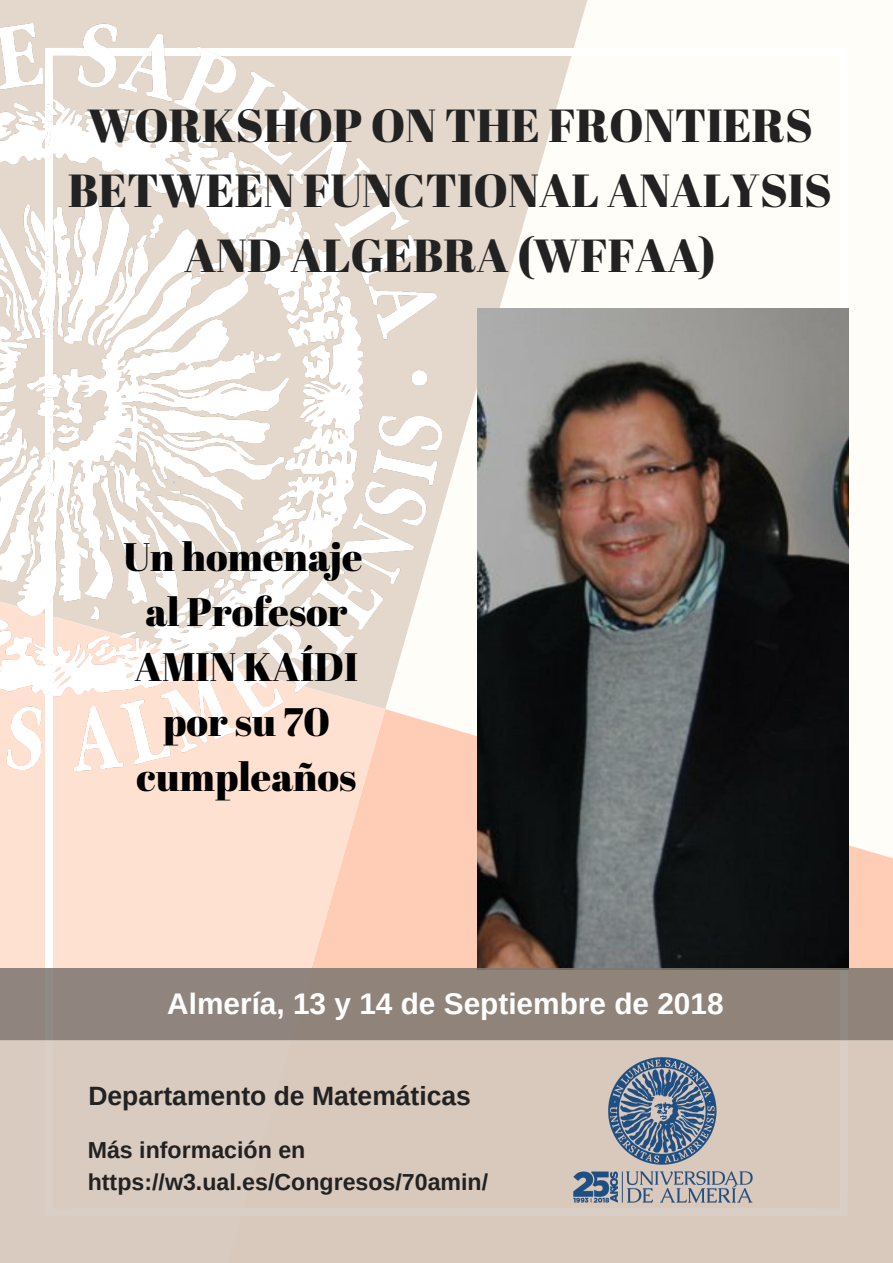
<style>
.page{position:relative;width:893px;height:1263px;background:#fff}
.page>*{position:absolute;margin:0;border:0;box-sizing:border-box;transform-origin:0 0}
.t1{font:46.35px/64.7px "Abril Fatface";color:#222;text-align:center}
.t2{font:39.75px/55.1px "Abril Fatface";color:#000;text-align:center}
.t3{font:700 29.78px "Arimo";color:#fff}
.t4{font:700 26.47px "Arimo";color:#222}
.t5{font:700 23.17px/32.1px "Arimo";color:#222}
</style>
<div class="page">
<svg style="left:0;top:0;width:588px;height:513px;fill:#e4d8cd"></svg>
<svg style="left:385px;top:709px;width:508px;height:259px;fill:#ffccb6"></svg>
<svg style="left:0;top:770px;width:385px;height:198px;background:#ffdece"></svg>
<div style="left:45px;top:74px;width:8px;height:1117px;background:#fff"></div>
<div style="left:77px;top:48px;width:737px;height:8px;background:#fff"></div>
<img style="left:0;top:23px;width:441px;height:747px">
<img style="left:477px;top:308px;width:371px;height:660px">
<div style="left:0;top:968px;width:893px;height:72px;background:#90837a"></div>
<div style="left:0;top:1040px;width:893px;height:223px;background:#d3c8be"></div>
<img style="left:573px;top:1057px;width:180px;height:146px">
<p class="t1" style="left:68px;top:92px;width:766px">WORKSHOP ON THE FRONTIERS<br>BETWEEN FUNCTIONAL ANALYSIS<br>AND ALGEBRA (WFFAA)</p>
<p class="t2" style="left:123px;top:528px;width:241px">Un homenaje al Profesor<br>AMIN KAÍDI por su 70 cumpleaños</p>
<p class="t3" style="left:167px;top:987px;width:558px">Almería, 13 y 14 de Septiembre de 2018</p>
<p class="t4" style="left:88px;top:1081px;width:384px">Departamento de Matemáticas</p>
<p class="t5" style="left:88px;top:1134px;width:402px">Más información en https://w3.ual.es/Congresos/70amin/</p>
</div>
